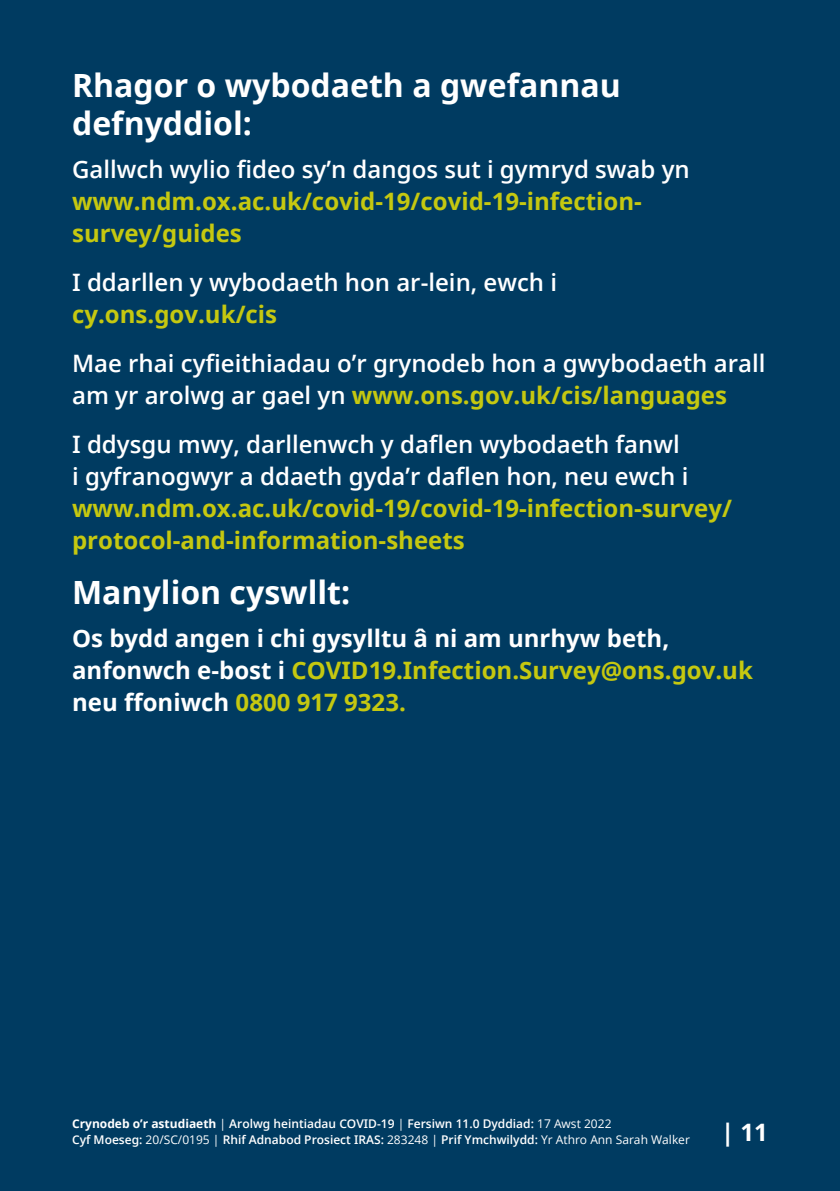
<style>
.page{position:relative;width:840px;height:1191px;background:#fff}
.page>*{position:absolute;margin:0;border:0;box-sizing:border-box;transform-origin:0 0}
.t1{font:700 32px/38px "Open Sans";color:#fff}
.Body_Text{font:600 24px/32px "Open Sans";color:#fff}
.Body_Text-2{font:700 24px/32px "Open Sans";color:#fff}
.Body_Text-3{font:700 24px/32px "Open Sans";color:#c5c810}
.t2{font:600 12px/16px "Open Sans";color:#fff}
.s1{font-weight:600;color:#fff}
.s2{font-weight:700;color:#c5c810}
.s3{color:#c5c810}
.s4{font-weight:700}
.s5{font-weight:400}
</style>
<div class="page">
<div style="left:0;top:0;width:839px;height:1191px;background:#003b61"></div>
<h2 class="t1" style="left:72px;top:65px;width:550px">Rhagor o wybodaeth a gwefannau defnyddiol:</h2>
<p class="Body_Text-3" style="left:72px;top:153px;width:619px"><span class="s1">Gallwch wylio fideo sy’n dangos sut i gymryd swab yn </span>www.ndm.ox.ac.uk/covid-19/covid-19-infection&shy;survey/guides</p>
<p class="Body_Text" style="left:72px;top:266px;width:486px">I ddarllen y wybodaeth hon ar-lein, ewch i <span class="s2">cy.ons.gov.uk/cis</span></p>
<p class="Body_Text" style="left:72px;top:347px;width:694px">Mae rhai cyfieithiadau o’r grynodeb hon a gwybodaeth arall am yr arolwg ar gael yn <span class="s2">www.ons.gov.uk/cis/languages</span></p>
<p class="Body_Text" style="left:72px;top:428px;width:661px">I ddysgu mwy, darllenwch y daflen wybodaeth fanwl<br>i gyfranogwyr a ddaeth gyda’r daflen hon, neu ewch i <span class="s2">www.ndm.ox.ac.uk/covid-19/covid-19-infection-survey/ protocol-and-information-sheets</span></p>
<h2 class="t1" style="left:72px;top:572px;width:279px">Manylion cyswllt:</h2>
<p class="Body_Text-2" style="left:72px;top:622px;width:682px">Os bydd angen i chi gysylltu â ni am unrhyw beth, anfonwch e-bost i <span class="s3">COVID19.Infection.Survey@ons.gov.uk </span>neu ffoniwch <span class="s3">0800 917 9323.</span></p>
<p class="t2" style="left:72px;top:1115px;width:619px"><span class="s4">Crynodeb o’r astudiaeth</span> <span class="s5">|</span> Arolwg heintiadau COVID-19 <span class="s5">|</span> Fersiwn 11.0 Dyddiad: <span class="s5">17 Awst 2022<br></span>Cyf Moeseg: <span class="s5">20/SC/0195 |</span> Rhif Adnabod Prosiect IRAS: <span class="s5">283248 |</span> Prif Ymchwilydd: <span class="s5">Yr Athro Ann Sarah Walker</span></p>
<p class="Body_Text-2" style="left:720px;top:1115px;width:48px">| 11</p>
</div>
